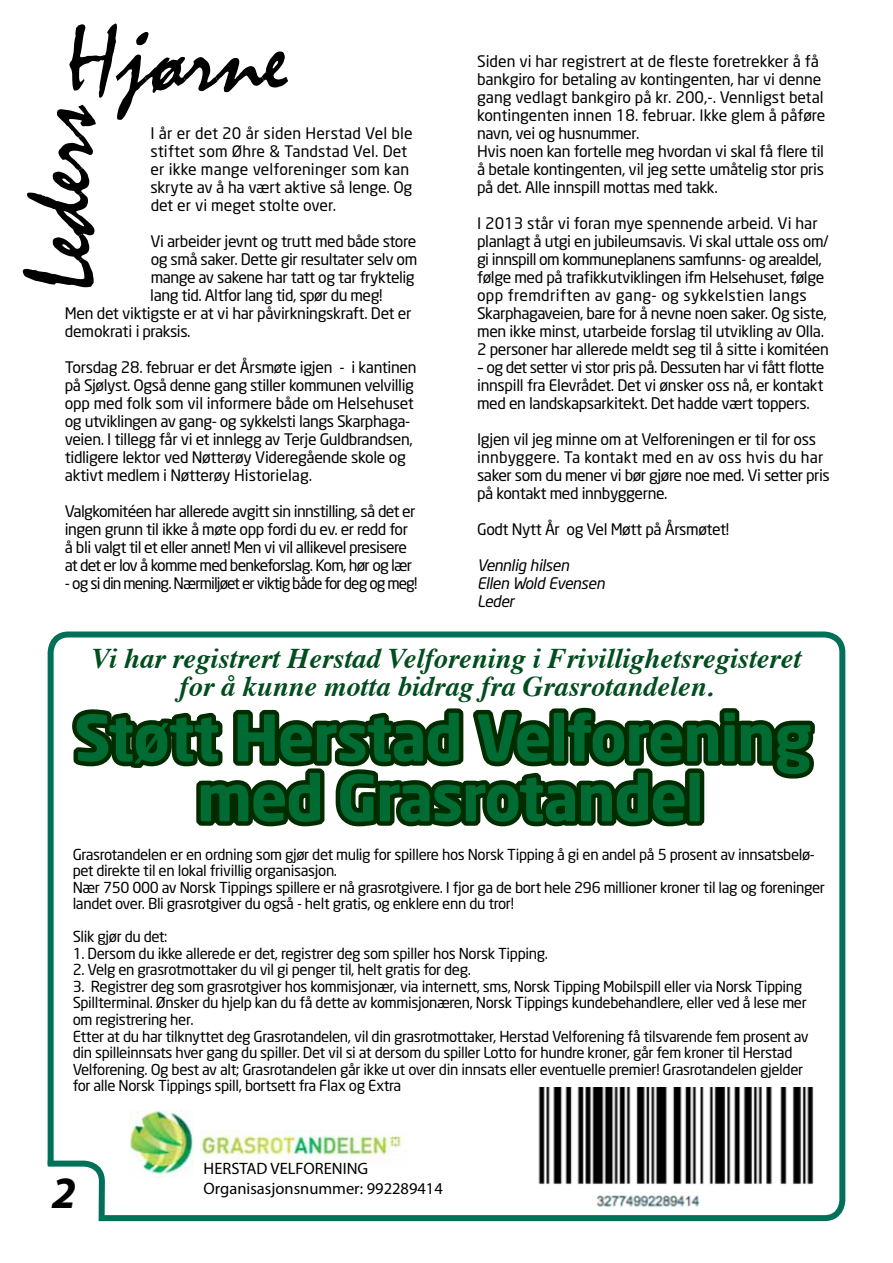
<style>
.page{position:relative;width:893px;height:1263px;background:#fff}
.page>*{position:absolute;margin:0;border:0;box-sizing:border-box;transform-origin:0 0}
.t1{font:100.5px "Mistral";color:#000}
.t2{font:99px "Mistral";color:#000}
.t3{font:700 63px/60px "Neo Sans";letter-spacing:-.025em;color:#006b33;text-align:center}
.t4{font:italic 700 45px "Myriad Pro";color:#000}
.t5{font:italic 700 28.5px/28.5px "Times";color:#004d1e;text-align:center}
.t6{font:16.5px/19.8px "Myriad Pro";color:#000}
.t7{font:15.75px/18px "Neo Sans";letter-spacing:-.025em;color:#000}
.t8{font:15.75px/18px "Neo Sans";color:#000}
.t9{font:15.75px "Neo Sans";letter-spacing:-.06em;color:#000}
.t10{font:italic 15.75px/18px "Neo Sans";letter-spacing:-.025em;color:#000}
.t11{font:15px/16.5px "Neo Sans";letter-spacing:-.025em;color:#000}
</style>
<div class="page">
<svg style="left:47px;top:631px;width:799px;height:591px"></svg>
<svg style="left:47px;top:1157px;width:61px;height:65px"></svg>
<svg style="left:68px;top:702px;width:753px;height:130px"></svg>
<div style="left:685px;top:768px;width:19px;height:58px;border:9px solid #002c00"></div>
<img style="left:508px;top:1087px;width:307px;height:123px">
<img style="left:129px;top:1111px;width:64px;height:66px">
<img style="left:200px;top:1130px;width:207px;height:38px">
<h2 class="t2" style="left:67px;top:4px;width:222px">Hjørne</h2>
<h1 class="t1" style="left:5px;top:290px;width:189px;rotate:-90deg">Leders</h1>
<p class="t8" style="left:150px;top:124px;width:264px">I år er det 20 år siden Herstad Vel ble stiftet som Øhre &amp; Tandstad Vel. Det er ikke mange velforeninger som kan skryte av å ha vært aktive så lenge. Og det er vi meget stolte over.</p>
<p class="t7" style="left:150px;top:232px;width:267px">Vi arbeider jevnt og trutt med både store</p>
<p class="t7" style="left:151px;top:250px;width:268px">og små saker. Dette gir resultater selv om</p>
<p class="t7" style="left:151px;top:268px;width:266px">mange av sakene har tatt og tar fryktelig</p>
<p class="t7" style="left:150px;top:286px;width:234px">lang tid. Altfor lang tid, spør du meg!</p>
<p class="t7" style="left:65px;top:304px;width:348px">Men det viktigste er at vi har påvirkningskraft. Det er</p>
<p class="t7" style="left:65px;top:322px;width:127px">demokrati i praksis.</p>
<p class="t7" style="left:65px;top:358px;width:353px">Torsdag 28. februar er det Årsmøte igjen - i kantinen på Sjølyst. Også denne gang stiller kommunen velvillig opp med folk som vil informere både om Helsehuset og utviklingen av gang- og sykkelsti langs Skarphaga&shy;veien. I tillegg får vi et innlegg av Terje Guldbrandsen, tidligere lektor ved Nøtterøy Videregående skole og aktivt medlem i Nøtterøy Historielag.</p>
<p class="t7" style="left:65px;top:502px;width:352px">Valgkomitéen har allerede avgitt sin innstilling, så det er ingen grunn til ikke å møte opp fordi du ev. er redd for å bli valgt til et eller annet! Men vi vil allikevel presisere at det er lov å komme med benkeforslag. Kom, hør og lær</p>
<p class="t9" style="left:65px;top:573px;width:354px">- og si din mening. Nærmiljøet er viktig både for deg og meg!</p>
<p class="t7" style="left:477px;top:52px;width:350px">Siden vi har registrert at de fleste foretrekker å få bankgiro for betaling av kontingenten, har vi denne gang vedlagt bankgiro på kr. 200,-. Vennligst betal kontingenten innen 18. februar. Ikke glem å påføre navn, vei og husnummer.<br>Hvis noen kan fortelle meg hvordan vi skal få flere til å betale kontingenten, vil jeg sette umåtelig stor pris på det. Alle innspill mottas med takk.</p>
<p class="t7" style="left:477px;top:214px;width:353px">I 2013 står vi foran mye spennende arbeid. Vi har planlagt å utgi en jubileumsavis. Vi skal uttale oss om/ gi innspill om kommuneplanens samfunns- og arealdel, følge med på trafikkutviklingen ifm Helsehuset, følge opp fremdriften av gang- og sykkelstien langs Skarphagaveien, bare for å nevne noen saker. Og siste, men ikke minst, utarbeide forslag til utvikling av Olla.<br>2 personer har allerede meldt seg til å sitte i komitéen</p>
<p class="t7" style="left:477px;top:358px;width:349px;text-align:justify">– og det setter vi stor pris på. Dessuten har vi fått flotte innspill fra Elevrådet. Det vi ønsker oss nå, er kontakt med en landskapsarkitekt. Det hadde vært toppers.</p>
<p class="t7" style="left:477px;top:430px;width:354px">Igjen vil jeg minne om at Velforeningen er til for oss innbyggere. Ta kontakt med en av oss hvis du har saker som du mener vi bør gjøre noe med. Vi setter pris på kontakt med innbyggerne.</p>
<p class="t7" style="left:477px;top:520px;width:253px">Godt Nytt År og Vel Møtt på Årsmøtet!</p>
<p class="t10" style="left:477px;top:556px;width:129px">Vennlig hilsen<br>Ellen Wold Evensen<br>Leder</p>
<h3 class="t5" style="left:92px;top:641px;width:711px">Vi har registrert Herstad Velforening i Frivillighetsregisteret for å kunne motta bidrag fra Grasrotandelen.</h3>
<h3 class="t3" style="left:74px;top:706px;width:739px">Støtt Herstad Velforening med Grasrotandel</h3>
<p class="t11" style="left:73px;top:846px;width:754px">Grasrotandelen er en ordning som gjør det mulig for spillere hos Norsk Tipping å gi en andel på 5 prosent av innsatsbelø&shy;pet direkte til en lokal frivillig organisasjon.<br>Nær 750 000 av Norsk Tippings spillere er nå grasrotgivere. I fjor ga de bort hele 296 millioner kroner til lag og foreninger landet over. Bli grasrotgiver du også - helt gratis, og enklere enn du tror!</p>
<p class="t11" style="left:73px;top:928px;width:96px">Slik gjør du det:</p>
<p class="t11" style="left:73px;top:945px;width:477px">1. Dersom du ikke allerede er det, registrer deg som spiller hos Norsk Tipping.</p>
<p class="t11" style="left:73px;top:961px;width:400px">2. Velg en grasrotmottaker du vil gi penger til, helt gratis for deg.</p>
<p class="t11" style="left:73px;top:978px;width:738px">3. Registrer deg som grasrotgiver hos kommisjonær, via internett, sms, Norsk Tipping Mobilspill eller via Norsk Tipping Spillterminal. Ønsker du hjelp kan du få dette av kommisjonæren, Norsk Tippings kundebehandlere, eller ved å lese mer om registrering her.<br>Etter at du har tilknyttet deg Grasrotandelen, vil din grasrotmottaker, Herstad Velforening få tilsvarende fem prosent av din spilleinnsats hver gang du spiller. Det vil si at dersom du spiller Lotto for hundre kroner, går fem kroner til Herstad Velforening. Og best av alt; Grasrotandelen går ikke ut over din innsats eller eventuelle premier! Grasrotandelen gjelder for alle Norsk Tippings spill, bortsett fra Flax og Extra</p>
<h3 class="t4" style="left:52px;top:1164px;width:26px">2</h3>
<p class="t6" style="left:204px;top:1159px;width:241px">HERSTAD VELFORENING<br>Organisasjonsnummer: 992289414</p>
</div>
